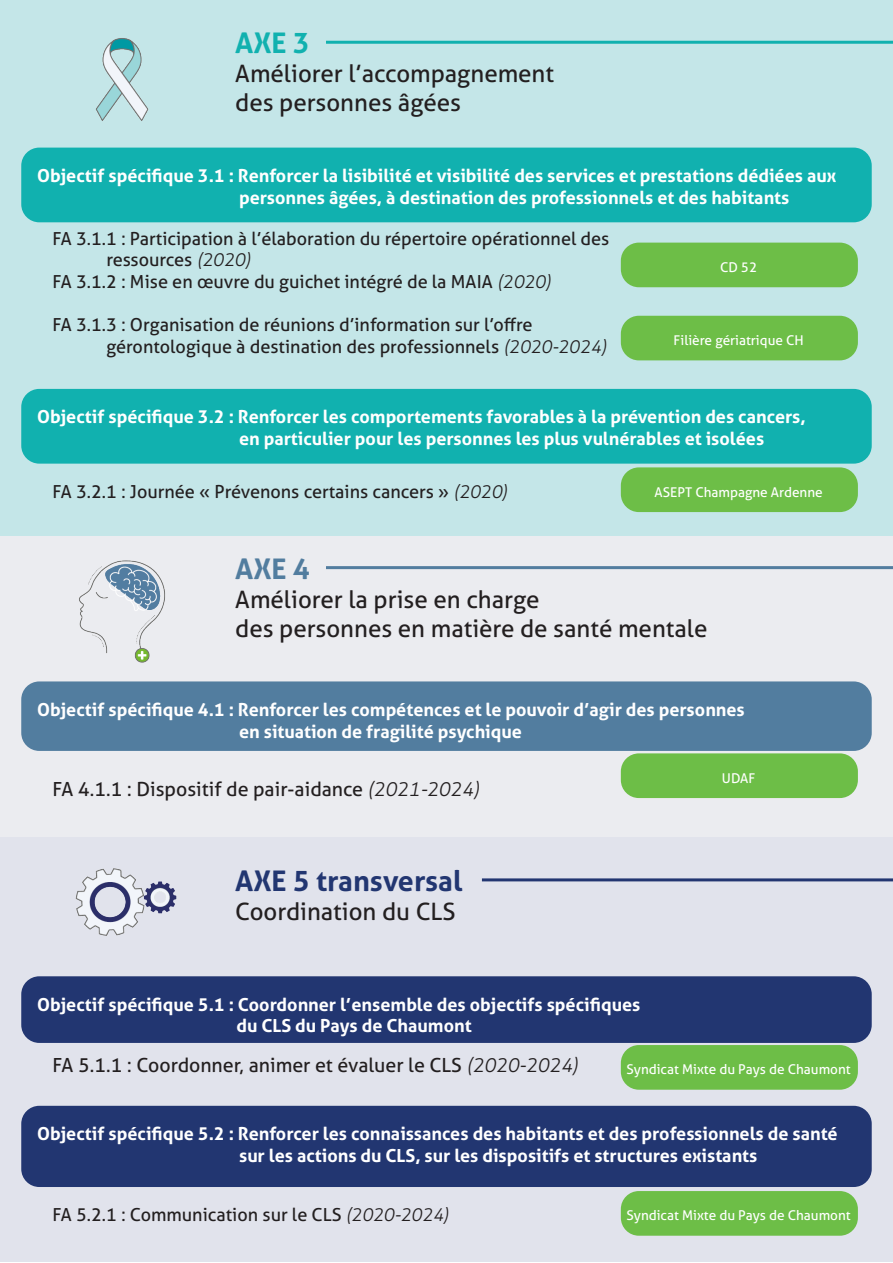
<style>
.page{position:relative;width:893px;height:1263px;background:#fff}
.page>*{position:absolute;margin:0;border:0;box-sizing:border-box;transform-origin:0 0}
.t1{font:700 28.5px "Aller";color:#223671}
.t2{font:700 28.5px "Aller";color:#527d9f}
.t3{font:700 28.5px "Aller";color:#11b1af}
.t4{font:24px/28.8px "Aller";color:#231f20}
.t5{font:19.5px "Aller";color:#231f20}
.t6{font:700 18px/21.6px "Aller";color:#fff}
.t7{font:18px/21.6px "Aller";color:#231f20}
.t8{font:13.5px "Aller";color:#fff}
.s1{font-weight:300;font-style:italic}
</style>
<div class="page">
<div style="left:0;top:838px;width:893px;height:424px;background:#e1e3ec"></div>
<div style="left:0;top:536px;width:893px;height:301px;background:#ebecf0"></div>
<div style="left:0;top:0;width:893px;height:536px;background:#c4e6e8"></div>
<div style="left:21px;top:976px;width:851px;height:67px;background:#223671;border-radius:18px"></div>
<hr style="left:482px;top:878px;width:411px;height:3px;background:#223671">
<div style="left:21px;top:1106px;width:851px;height:81px;background:#223671;border-radius:18px"></div>
<div style="left:621px;top:1045px;width:237px;height:45px;background:#6dbe47;border-radius:18px"></div>
<div style="left:621px;top:1191px;width:237px;height:45px;background:#6dbe47;border-radius:18px"></div>
<div style="left:21px;top:681px;width:851px;height:70px;background:#527d9f;border-radius:18px"></div>
<hr style="left:326px;top:566px;width:567px;height:3px;background:#527d9f">
<div style="left:621px;top:753px;width:237px;height:45px;background:#6dbe47;border-radius:18px"></div>
<div style="left:21px;top:148px;width:851px;height:74px;background:#11b1af;border-radius:18px"></div>
<hr style="left:326px;top:41px;width:567px;height:3px;background:#11b1af">
<div style="left:21px;top:389px;width:851px;height:75px;background:#11b1af;border-radius:18px"></div>
<div style="left:621px;top:243px;width:237px;height:44px;background:#6dbe47;border-radius:18px"></div>
<div style="left:621px;top:467px;width:237px;height:45px;background:#6dbe47;border-radius:18px"></div>
<div style="left:621px;top:316px;width:237px;height:44px;background:#6dbe47;border-radius:18px"></div>
<img style="left:79px;top:560px;width:86px;height:103px">
<img style="left:75px;top:868px;width:102px;height:68px">
<img style="left:95px;top:38px;width:54px;height:83px">
<h1 class="t3" style="left:235px;top:25px;width:76px">AXE 3</h1>
<h2 class="t4" style="left:235px;top:59px;width:320px">Améliorer l’accompagnement des personnes âgées</h2>
<p class="t6" style="left:239px;top:165px;width:599px;text-indent:-202px">Objectif spécifique 3.1 : Renforcer la lisibilité et visibilité des services et prestations dédiées aux personnes âgées, à destination des professionnels et des habitants</p>
<p class="t7" style="left:52px;top:227px;width:558px">FA 3.1.1 : Participation à l’élaboration du répertoire opérationnel des</p>
<p class="t7" style="left:106px;top:249px;width:146px">ressources <span class="s1">(2020)</span></p>
<p class="t7" style="left:52px;top:271px;width:500px">FA 3.1.2 : Mise en œuvre du guichet intégré de la MAIA <span class="s1">(2020)</span></p>
<p class="t7" style="left:106px;top:314px;width:502px;text-indent:-54px">FA 3.1.3 : Organisation de réunions d’information sur l’offre gérontologique à destination des professionnels <span class="s1">(2020-2024)</span></p>
<p class="t8" style="left:720px;top:258px;width:39px">CD 52</p>
<p class="t8" style="left:673px;top:332px;width:132px">Filière gériatrique CH</p>
<p class="t6" style="left:239px;top:406px;width:568px;text-indent:-202px">Objectif spécifique 3.2 : Renforcer les comportements favorables à la prévention des cancers, en particulier pour les personnes les plus vulnérables et isolées</p>
<p class="t7" style="left:52px;top:481px;width:457px">FA 3.2.1 : Journée « Prévenons certains cancers » <span class="s1">(2020)</span></p>
<p class="t8" style="left:654px;top:483px;width:170px">ASEPT Champagne Ardenne</p>
<h1 class="t2" style="left:235px;top:551px;width:76px">AXE 4</h1>
<h2 class="t4" style="left:235px;top:585px;width:474px">Améliorer la prise en charge<br>des personnes en matière de santé mentale</h2>
<p class="t6" style="left:239px;top:699px;width:507px;text-indent:-202px">Objectif spécifique 4.1 : Renforcer les compétences et le pouvoir d’agir des personnes en situation de fragilité psychique</p>
<p class="t5" style="left:52px;top:777px;width:429px">FA 4.1.1 : Dispositif de pair-aidance <span class="s1">(2021-2024)</span></p>
<p class="t8" style="left:722px;top:769px;width:35px">UDAF</p>
<h1 class="t1" style="left:235px;top:863px;width:229px">AXE 5 transversal</h1>
<h2 class="t4" style="left:235px;top:897px;width:222px">Coordination du CLS</h2>
<p class="t6" style="left:237px;top:993px;width:405px;text-indent:-199px">Objectif spécifique 5.1 : Coordonner l’ensemble des objectifs spécifiques du CLS du Pays de Chaumont</p>
<p class="t5" style="left:52px;top:1053px;width:527px">FA 5.1.1 : Coordonner, animer et évaluer le CLS <span class="s1">(2020-2024)</span></p>
<p class="t8" style="left:626px;top:1061px;width:226px">Syndicat Mixte du Pays de Chaumont</p>
<p class="t6" style="left:239px;top:1123px;width:600px;text-indent:-202px">Objectif spécifique 5.2 : Renforcer les connaissances des habitants et des professionnels de santé sur les actions du CLS, sur les dispositifs et structures existants</p>
<p class="t7" style="left:52px;top:1204px;width:398px">FA 5.2.1 : Communication sur le CLS <span class="s1">(2020-2024)</span></p>
<p class="t8" style="left:626px;top:1207px;width:226px">Syndicat Mixte du Pays de Chaumont</p>
</div>
